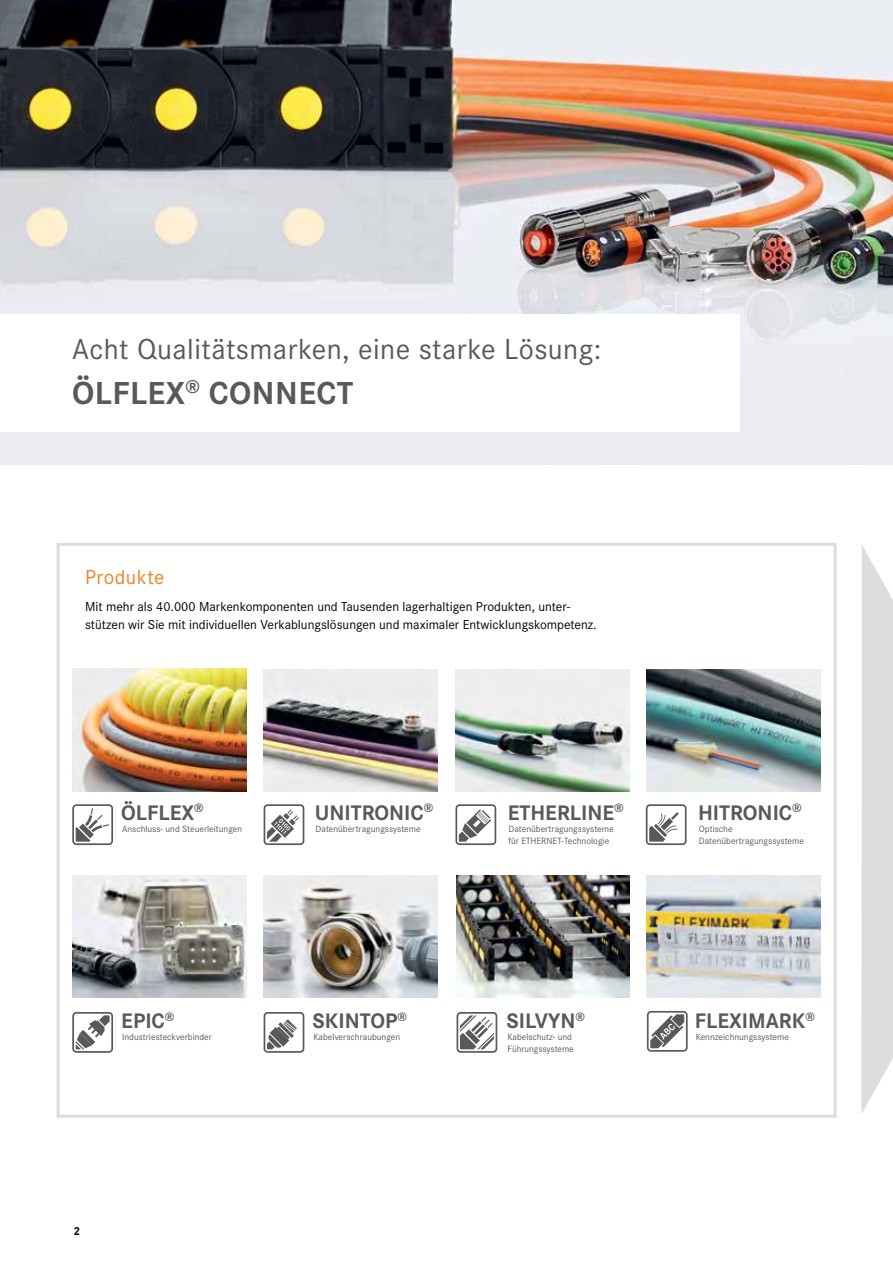
<style>
.page{position:relative;width:893px;height:1263px;background:#fff}
.page>*{position:absolute;margin:0;border:0;box-sizing:border-box;transform-origin:0 0}
.t1{font:700 33px "Corporate STOT";letter-spacing:.015em;color:#58595b}
.t2{font:30px "Corporate STOT";letter-spacing:.015em;color:#58595b}
.t3{font:700 21.9px "Corporate STOT";color:#58595b}
.t4{font:21px "Corporate STOT";letter-spacing:.02em;color:#f58220}
.t5{font:13.5px/18px "Corporate STOT";color:#000}
.t6{font:700 12px "Corporate STOT";color:#000}
.t7{font:9.45px/12px "Corporate STOT";color:#58595b}
</style>
<div class="page">
<svg style="left:861px;top:545px;width:32px;height:569px;fill:#dcddde"></svg>
<div style="left:57px;top:543px;width:780px;height:575px;background:#fff;border:3px solid #dcddde"></div>
<img style="left:0;top:0;width:893px;height:465px">
<img style="left:72px;top:668px;width:175px;height:123px">
<img style="left:264px;top:669px;width:174px;height:123px">
<img style="left:646px;top:669px;width:175px;height:123px">
<img style="left:455px;top:669px;width:174px;height:123px">
<img style="left:264px;top:875px;width:174px;height:123px">
<img style="left:72px;top:875px;width:175px;height:123px">
<img style="left:647px;top:875px;width:174px;height:123px">
<div style="left:0;top:315px;width:740px;height:117px;background:#fff"></div>
<svg style="left:72px;top:1012px;width:41px;height:41px"></svg>
<svg style="left:647px;top:1011px;width:41px;height:41px"></svg>
<svg style="left:457px;top:1012px;width:40px;height:41px"></svg>
<svg style="left:264px;top:1012px;width:40px;height:41px"></svg>
<svg style="left:455px;top:804px;width:41px;height:41px"></svg>
<svg style="left:646px;top:804px;width:41px;height:41px"></svg>
<svg style="left:72px;top:804px;width:41px;height:41px"></svg>
<svg style="left:264px;top:804px;width:40px;height:41px"></svg>
<img style="left:457px;top:875px;width:172px;height:123px">
<h2 class="t2" style="left:72px;top:332px;width:531px">Acht Qualitätsmarken, eine starke Lösung:</h2>
<h1 class="t1" style="left:72px;top:374px;width:283px">ÖLFLEX<sup>®</sup> CONNECT</h1>
<h3 class="t4" style="left:85px;top:565px;width:81px">Produkte</h3>
<h3 class="t5" style="left:85px;top:598px;width:513px">Mit mehr als 40.000 Markenkomponenten und Tausenden lagerhaltigen Produkten, unter&shy;stützen wir Sie mit individuellen Verkablungslösungen und maximaler Entwicklungskompetenz.</h3>
<h3 class="t3" style="left:121px;top:800px;width:84px">ÖLFLEX<sup>®</sup></h3>
<p class="t7" style="left:122px;top:822px;width:122px">Anschluss- und Steuerleitungen</p>
<h3 class="t3" style="left:121px;top:1009px;width:54px">EPIC<sup>®</sup></h3>
<p class="t7" style="left:122px;top:1031px;width:91px">Industriesteckverbinder</p>
<h3 class="t3" style="left:315px;top:800px;width:120px">UNITRONIC<sup>®</sup></h3>
<p class="t7" style="left:316px;top:822px;width:107px">Datenübertragungssysteme</p>
<h3 class="t3" style="left:313px;top:1009px;width:96px">SKINTOP<sup>®</sup></h3>
<p class="t7" style="left:313px;top:1031px;width:88px">Kabelverschraubungen</p>
<p class="t6" style="left:73px;top:1224px;width:8px">2</p>
<h3 class="t3" style="left:508px;top:800px;width:117px">ETHERLINE<sup>®</sup></h3>
<p class="t7" style="left:508px;top:822px;width:107px">Datenübertragungssysteme für ETHERNET-Technologie</p>
<h3 class="t3" style="left:507px;top:1009px;width:80px">SILVYN<sup>®</sup></h3>
<p class="t7" style="left:507px;top:1031px;width:68px">Kabelschutz- und<br>Führungssysteme</p>
<h3 class="t3" style="left:698px;top:800px;width:105px">HITRONIC<sup>®</sup></h3>
<p class="t7" style="left:699px;top:822px;width:107px">Optische<br>Datenübertragungssysteme</p>
<h3 class="t3" style="left:695px;top:1009px;width:122px">FLEXIMARK<sup>®</sup></h3>
<p class="t7" style="left:696px;top:1031px;width:95px">Kennzeichnungssysteme</p>
</div>
